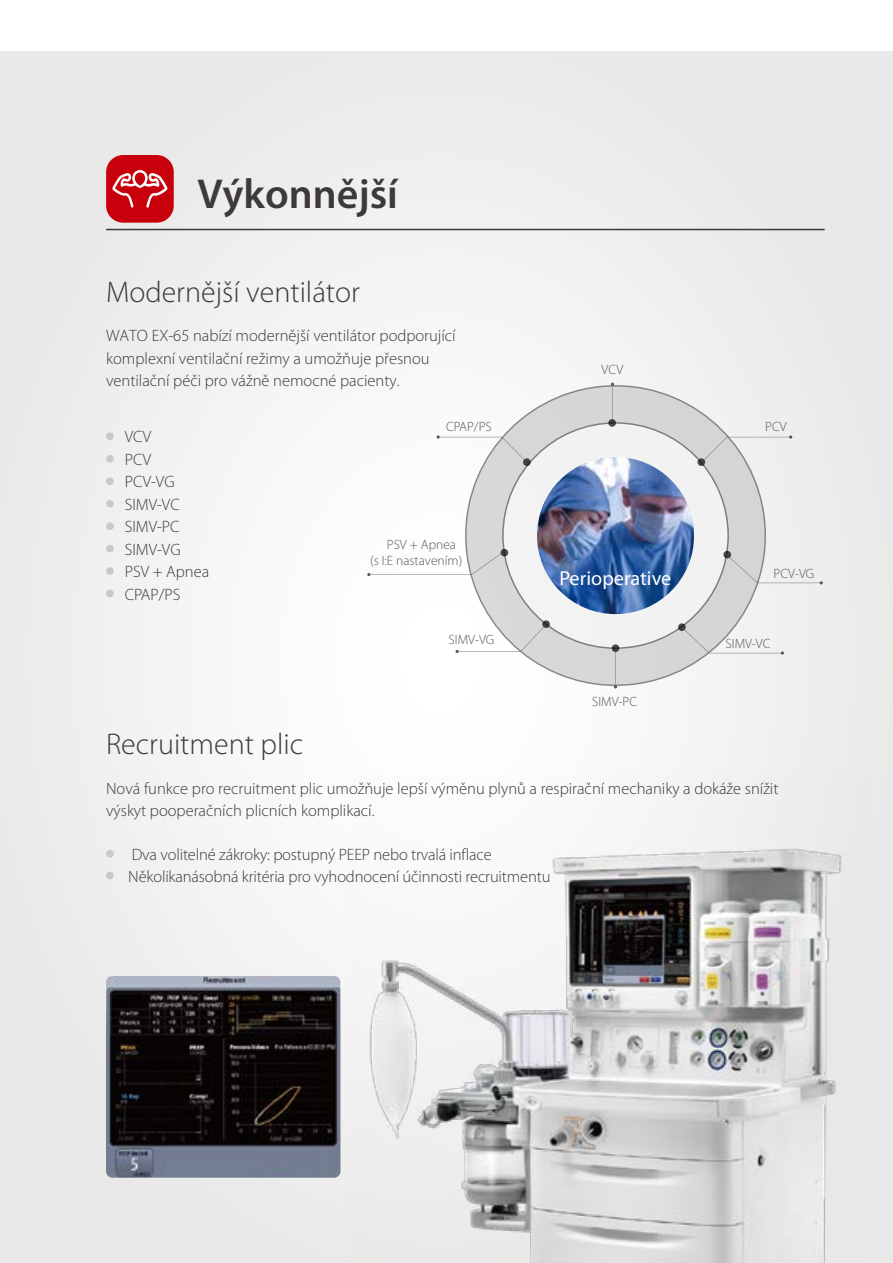
<style>
.page{position:relative;width:893px;height:1263px;background:#fff}
.page>*{position:absolute;margin:0;border:0;box-sizing:border-box;transform-origin:0 0}
.t1{font:600 42px "Myriad Pro";color:#3e3a39}
.t2{font:300 30px "Myriad Pro";color:#3e3a39}
.t3{font:20.25px "Myriad Pro";color:#fff}
.t4{font:300 16.5px/22.5px "Myriad Pro";color:#3e3a39}
.t5{font:300 13.5px/16.2px "Myriad Pro";color:#595757}
</style>
<div class="page">
<div style="left:0;top:51px;width:893px;height:1212px;background:linear-gradient(to right,#f2f1f1,#efefef)"></div>
<div style="left:466px;top:386px;width:299px;height:299px;background:#d6d6d7;border-radius:50%"></div>
<div style="left:503px;top:423px;width:225px;height:225px;background:#f2f2f2;border-radius:50%"></div>
<img style="left:537px;top:457px;width:157px;height:157px;border-radius:79px">
<svg style="left:608px;top:419px;width:8px;height:8px"></svg>
<svg style="left:697px;top:458px;width:8px;height:8px"></svg>
<svg style="left:723px;top:551px;width:8px;height:7px"></svg>
<svg style="left:523px;top:458px;width:8px;height:8px"></svg>
<svg style="left:501px;top:549px;width:7px;height:7px"></svg>
<svg style="left:542px;top:620px;width:8px;height:8px"></svg>
<svg style="left:678px;top:623px;width:8px;height:8px"></svg>
<svg style="left:455px;top:650px;width:4px;height:3px"></svg>
<svg style="left:789px;top:435px;width:3px;height:4px"></svg>
<svg style="left:436px;top:435px;width:4px;height:4px"></svg>
<svg style="left:612px;top:644px;width:7px;height:8px"></svg>
<svg style="left:781px;top:651px;width:3px;height:4px"></svg>
<div style="left:106px;top:432px;width:8px;height:8px;background:#c9c9ca;border-radius:50%"></div>
<div style="left:106px;top:455px;width:8px;height:8px;background:#c9c9ca;border-radius:50%"></div>
<div style="left:106px;top:850px;width:8px;height:7px;background:#c9c9ca;border-radius:50%"></div>
<div style="left:106px;top:872px;width:8px;height:7px;background:#c9c9ca;border-radius:50%"></div>
<div style="left:106px;top:477px;width:8px;height:8px;background:#c9c9ca;border-radius:50%"></div>
<div style="left:106px;top:500px;width:8px;height:7px;background:#c9c9ca;border-radius:50%"></div>
<div style="left:106px;top:522px;width:8px;height:8px;background:#c9c9ca;border-radius:50%"></div>
<div style="left:106px;top:545px;width:8px;height:7px;background:#c9c9ca;border-radius:50%"></div>
<div style="left:106px;top:567px;width:8px;height:8px;background:#c9c9ca;border-radius:50%"></div>
<div style="left:106px;top:590px;width:8px;height:7px;background:#c9c9ca;border-radius:50%"></div>
<img style="left:348px;top:773px;width:520px;height:490px">
<img style="left:106px;top:976px;width:234px;height:202px">
<hr style="left:106px;top:229px;width:719px;height:1px;background:#3d3a39">
<div style="left:106px;top:155px;width:68px;height:68px;background:#c7000b;border-radius:17px"></div>
<svg style="left:112px;top:170px;width:56px;height:38px"></svg>
<h1 class="t1" style="left:197px;top:167px;width:202px">Výkonnější</h1>
<h2 class="t2" style="left:106px;top:274px;width:255px">Modernější ventilátor</h2>
<p class="t4" style="left:106px;top:324px;width:351px">WATO EX-65 nabízí modernější ventilátor podporující komplexní ventilační režimy a umožňuje přesnou ventilační péči pro vážně nemocné pacienty.</p>
<p class="t4" style="left:125px;top:426px;width:86px">VCV<br>PCV<br>PCV-VG<br>SIMV-VC<br>SIMV-PC<br>SIMV-VG<br>PSV + Apnea<br>CPAP/PS</p>
<p class="t5" style="left:446px;top:418px;width:47px">CPAP/PS</p>
<p class="t5" style="left:370px;top:536px;width:94px;text-indent:17px">PSV + Apnea (s I:E nastavením)</p>
<p class="t5" style="left:449px;top:632px;width:47px">SIMV-VG</p>
<p class="t5" style="left:601px;top:361px;width:23px">VCV</p>
<p class="t3" style="left:559px;top:565px;width:113px">Perioperative</p>
<p class="t5" style="left:592px;top:694px;width:46px">SIMV-PC</p>
<p class="t5" style="left:765px;top:418px;width:23px">PCV</p>
<p class="t5" style="left:774px;top:565px;width:42px">PCV-VG</p>
<p class="t5" style="left:725px;top:636px;width:46px">SIMV-VC</p>
<h2 class="t2" style="left:106px;top:726px;width:199px">Recruitment plic</h2>
<p class="t4" style="left:106px;top:777px;width:674px">Nová funkce pro recruitment plic umožňuje lepší výměnu plynů a respirační mechaniky a dokáže snížit výskyt pooperačních plicních komplikací.</p>
<p class="t4" style="left:128px;top:843px;width:424px">Dva volitelné zákroky: postupný PEEP nebo trvalá inflace<br>Několikanásobná kritéria pro vyhodnocení účinnosti recruitmentu</p>
</div>
